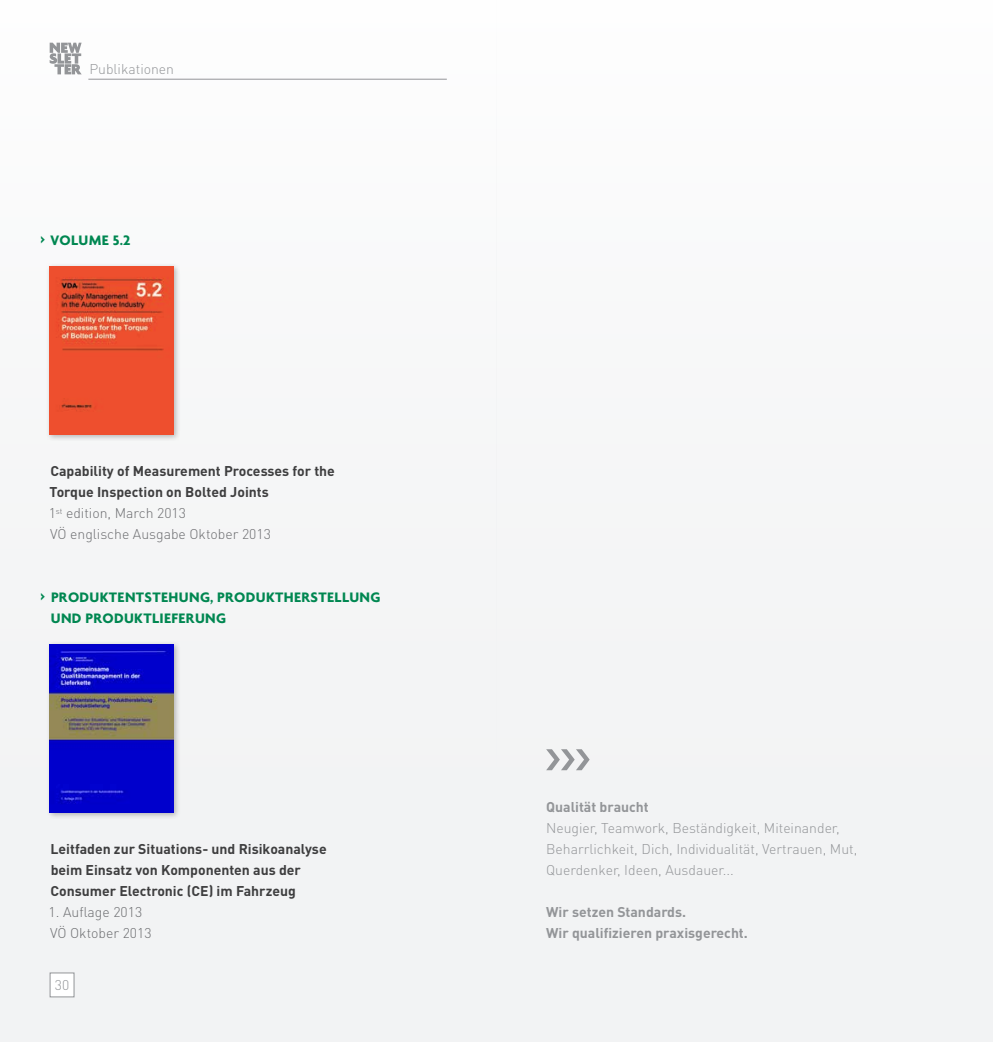
<style>
.page{position:relative;width:993px;height:1042px;background:#fff}
.page>*{position:absolute;margin:0;border:0;box-sizing:border-box;transform-origin:0 0}
.t1{font:700 14.88px/21px "Agenda";letter-spacing:.025em;color:#008751}
.t2{font:700 14px/21px "DIN Pro";color:#3e3e3f}
.t3{font:300 14px/21px "DIN Pro";color:#939598}
.t4{font:700 14px/21px "DIN Pro";color:#939598}
.t5{font:300 14px/21px "DIN Pro";color:#6c6d70}
.s1{font-family:"DIN Pro"}
.s2{font-weight:300;color:#6c6d70}
</style>
<div class="page">
<div style="left:0;top:0;width:496px;height:1042px;background:#f2f3f4"></div>
<div style="left:496px;top:0;width:496px;height:1042px;background:#f2f3f4"></div>
<svg style="left:546px;top:749px;width:43px;height:21px"></svg>
<hr style="left:88px;top:79px;width:358px;height:1px;background:#939598">
<svg style="left:50px;top:43px;width:32px;height:31px"></svg>
<div style="left:50px;top:973px;width:24px;height:24px;background:#fff"></div>
<div style="left:50px;top:972px;width:24px;height:25px;border:1px solid #939598"></div>
<div style="left:46px;top:262px;width:135px;height:179px;background:#231f20;opacity:.3"></div>
<img style="left:50px;top:266px;width:124px;height:168px">
<div style="left:47px;top:640px;width:134px;height:179px;background:#231f20;opacity:.3"></div>
<img style="left:50px;top:644px;width:124px;height:168px">
<p class="t3" style="left:89px;top:58px;width:86px">Publikationen</p>
<p class="t1" style="left:40px;top:229px;width:92px"><span class="s1">›</span> VOLUME 5.2</p>
<p class="t2" style="left:49px;top:460px;width:288px">Capability of Measurement Processes for the Torque Inspection on Bolted Joints<br><span class="s2">1</span><sup>st</sup> <span class="s2">edition, March 2013<br>VÖ englische Ausgabe Oktober 2013</span></p>
<p class="t1" style="left:51px;top:586px;width:331px;text-indent:-11px"><span class="s1">›</span> PRODUKTENTSTEHUNG, PRODUKTHERSTELLUNG<br>UND PRODUKTLIEFERUNG</p>
<p class="t2" style="left:50px;top:838px;width:277px">Leitfaden zur Situations- und Risikoanalyse beim Einsatz von Komponenten aus der<br>Consumer Electronic (CE) im Fahrzeug</p>
<p class="t5" style="left:49px;top:901px;width:104px">1. Auflage 2013<br>VÖ Oktober 2013</p>
<p class="t3" style="left:55px;top:974px;width:16px">30</p>
<p class="t4" style="left:546px;top:796px;width:104px">Qualität braucht</p>
<p class="t3" style="left:546px;top:817px;width:312px">Neugier, Teamwork, Beständigkeit, Miteinander,<br>Beharrlichkeit, Dich, Individualität, Vertrauen, Mut,<br>Querdenker, Ideen, Ausdauer...</p>
<p class="t4" style="left:546px;top:901px;width:203px">Wir setzen Standards.<br>Wir qualifizieren praxisgerecht.</p>
</div>
